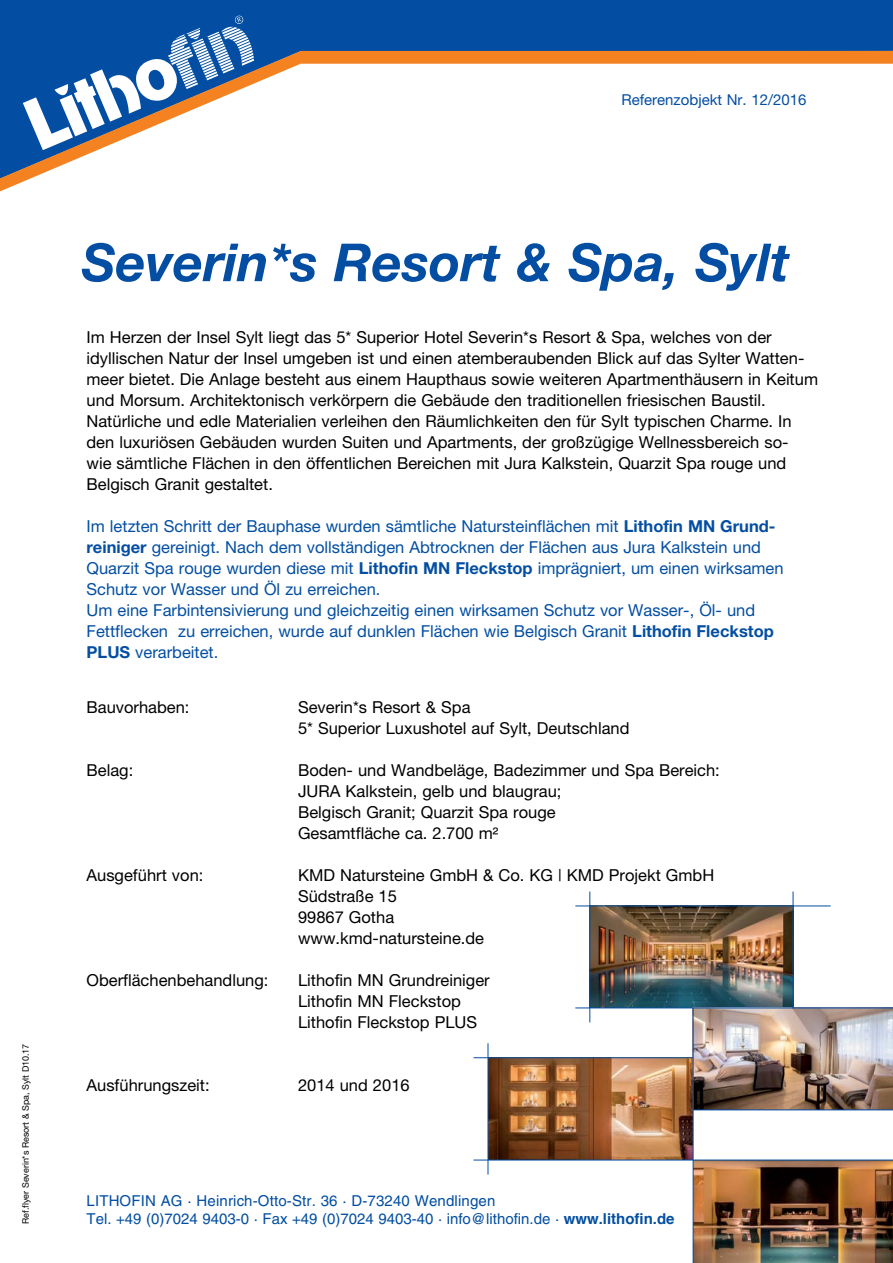
<style>
.page{position:relative;width:893px;height:1263px;background:#fff}
.page>*{position:absolute;margin:0;border:0;box-sizing:border-box;transform-origin:0 0}
.t1{font:italic 700 52.5px "Helvetica Neue";color:#034ea2}
.t2{font:16.5px/21px "Helvetica Neue East A";color:#000}
.t3{font:16.5px/21px "Helvetica Neue East A";color:#034ea2}
.t4{font:15px "Helvetica";letter-spacing:.01em;color:#034ea2}
.t5{font:15px "Helvetica Neue East A";color:#034ea2}
.t6{font:9px "Helvetica Neue East A";letter-spacing:-.005em;color:#000}
.s1{font-family:"Helvetica Neue";font-weight:700}
.s2{font-family:"Helvetica"}
.s3{font-weight:700}
</style>
<div class="page">
<img style="left:590px;top:906px;width:203px;height:101px">
<hr style="left:589px;top:891px;width:1px;height:131px;background:#034ea2">
<img style="left:694px;top:1008px;width:199px;height:101px">
<img style="left:489px;top:1058px;width:204px;height:102px">
<img style="left:694px;top:1161px;width:199px;height:102px">
<hr style="left:575px;top:1007px;width:318px;height:1px;background:#034ea2">
<hr style="left:575px;top:905px;width:256px;height:1px;background:#034ea2">
<hr style="left:693px;top:1109px;width:200px;height:1px;background:#034ea2">
<hr style="left:473px;top:1160px;width:420px;height:1px;background:#034ea2">
<hr style="left:473px;top:1057px;width:220px;height:1px;background:#034ea2">
<hr style="left:693px;top:1008px;width:1px;height:255px;background:#034ea2">
<hr style="left:488px;top:1043px;width:1px;height:131px;background:#034ea2">
<hr style="left:793px;top:891px;width:1px;height:117px;background:#034ea2">
<div style="left:0;top:0;width:893px;height:51px;background:#034ea2"></div>
<svg style="left:0;top:51px;width:893px;height:140px"></svg>
<svg style="left:23px;top:15px;width:231px;height:135px"></svg>
<p class="t5" style="left:621px;top:91px;width:187px">Referenzobjekt Nr. 12/2016</p>
<p class="t6" style="left:20px;top:1224px;width:182px;rotate:-90deg">Ref.flyer Severin*s Resort &amp; Spa, Sylt D10.17</p>
<h1 class="t1" style="left:82px;top:230px;width:709px">Severin*s Resort &amp; Spa, Sylt</h1>
<p class="t2" style="left:87px;top:327px;width:733px">Im Herzen der Insel Sylt liegt das 5* Superior Hotel Severin*s Resort &amp; Spa, welches von der idyllischen Natur der Insel umgeben ist und einen atemberaubenden Blick auf das Sylter Watten&shy;meer bietet. Die Anlage besteht aus einem Haupthaus sowie weiteren Apartmenthäusern in Keitum und Morsum. Architektonisch verkörpern die Gebäude den traditionellen friesischen Baustil.<br>Natürliche und edle Materialien verleihen den Räumlichkeiten den für Sylt typischen Charme. In den luxuriösen Gebäuden wurden Suiten und Apartments, der großzügige Wellnessbereich so-<br>wie sämtliche Flächen in den öffentlichen Bereichen mit Jura Kalkstein, Quarzit Spa rouge und Belgisch Granit gestaltet.</p>
<p class="t3" style="left:87px;top:516px;width:699px">Im letzten Schritt der Bauphase wurden sämtliche Natursteinflächen mit <span class="s1">Lithofin MN Grund&shy;reiniger</span> gereinigt. Nach dem vollständigen Abtrocknen der Flächen aus Jura Kalkstein und Quarzit Spa rouge wurden diese mit <span class="s1">Lithofin MN Fleckstop</span> imprägniert, um einen wirksamen Schutz vor Wasser und Öl zu erreichen.<br>Um eine Farbintensivierung und gleichzeitig einen wirksamen Schutz vor Wasser-, Öl- und Fettflecken zu erreichen, wurde auf dunklen Flächen wie Belgisch Granit <span class="s1">Lithofin Fleckstop PLUS</span> verarbeitet.</p>
<p class="t2" style="left:87px;top:697px;width:104px">Bauvorhaben:</p>
<p class="t2" style="left:298px;top:697px;width:333px">Severin*s Resort &amp; Spa<br>5* Superior Luxushotel auf Sylt, Deutschland</p>
<p class="t2" style="left:87px;top:760px;width:48px">Belag:</p>
<p class="t2" style="left:298px;top:760px;width:423px">Boden- und Wandbeläge, Badezimmer und Spa Bereich:<br>JURA Kalkstein, gelb und blaugrau;<br>Belgisch Granit; Quarzit Spa rouge<br>Gesamtfläche ca. 2.700 m<span class="s2">²</span></p>
<p class="t2" style="left:87px;top:865px;width:118px">Ausgeführt von:</p>
<p class="t2" style="left:298px;top:865px;width:418px">KMD Natursteine GmbH &amp; Co. KG | KMD Projekt GmbH<br>Südstraße 15<br>99867 Gotha<br>www.kmd-natursteine.de</p>
<p class="t2" style="left:87px;top:970px;width:183px">Oberflächenbehandlung:</p>
<p class="t2" style="left:298px;top:970px;width:193px">Lithofin MN Grundreiniger<br>Lithofin MN Fleckstop<br>Lithofin Fleckstop PLUS</p>
<p class="t2" style="left:87px;top:1075px;width:125px">Ausführungszeit:</p>
<p class="t2" style="left:298px;top:1075px;width:113px">2014 und 2016</p>
<p class="t4" style="left:87px;top:1192px;width:410px">LITHOFIN AG · Heinrich-Otto-Str. 36 · D-73240 Wendlingen</p>
<p class="t4" style="left:87px;top:1210px;width:590px">Tel. +49 (0)7024 9403-0 · Fax +49 (0)7024 9403-40 · info@lithofin.de · <span class="s3">www.lithofin.de</span></p>
</div>
